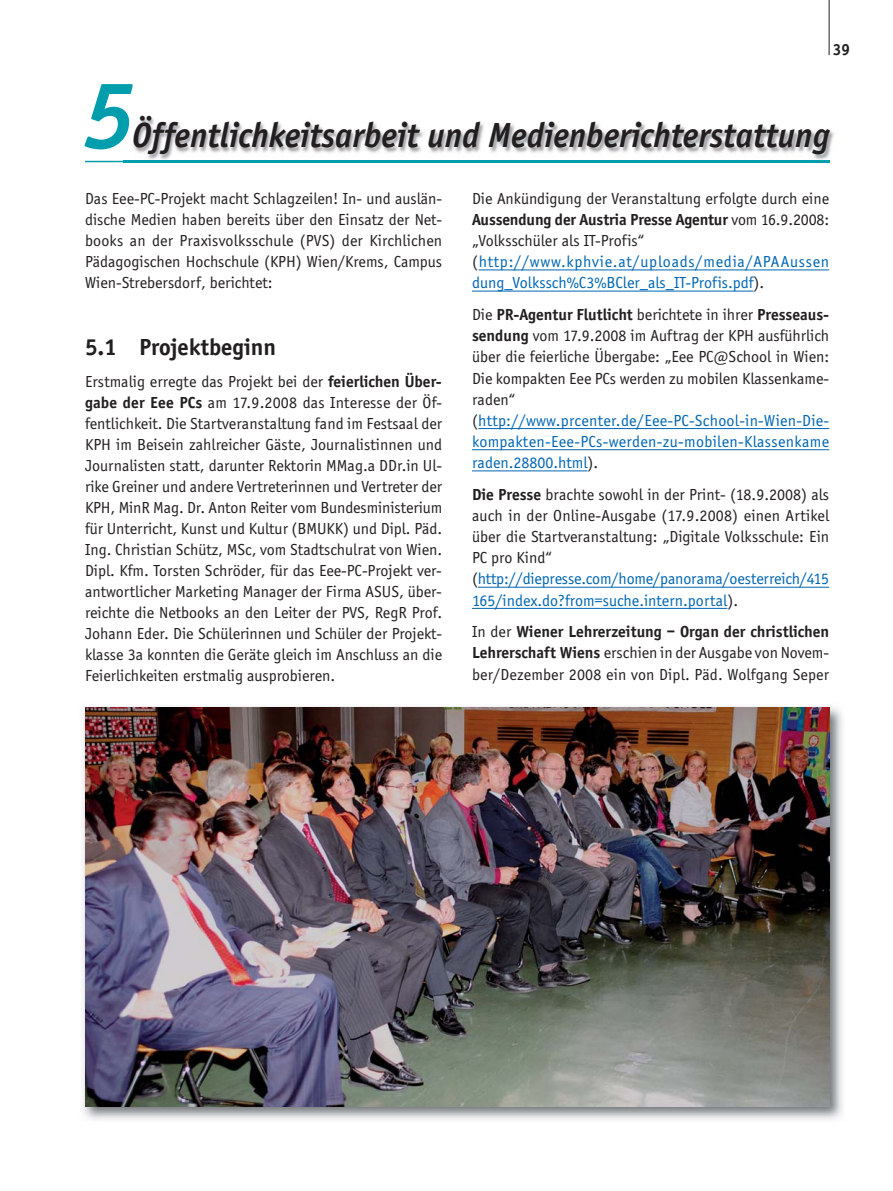
<style>
.page{position:relative;width:893px;height:1191px;background:#fff}
.page>*{position:absolute;margin:0;border:0;box-sizing:border-box;transform-origin:0 0}
.t1{font:italic 700 97.95px "Officina Sans";color:#009dad}
.t2{font:italic 700 36px "Officina Sans";color:#231f20;scale:.96 1}
.t3{font:700 24px "Officina Sans";color:#231f20}
.t4{font:16.5px/21px "Officina Sans";color:#231f20;text-align:justify}
.t5{font:700 16.5px "Officina Sans";color:#231f20}
.s1{font-weight:700}
.s2{color:#0066b3}
</style>
<div class="page">
<img style="left:83px;top:0;width:760px;height:1120px">
<p class="t5" style="left:833px;top:43px;width:19px">39</p>
<h1 class="t1" style="left:84px;top:77px;width:51px">5</h1>
<h2 class="t2" style="left:132px;top:121px;width:729px">Öffentlichkeitsarbeit und Medienberichterstattung</h2>
<p class="t4" style="left:85px;top:189px;width:359px">Das Eee-PC-Projekt macht Schlagzeilen! In- und auslän&shy;dische Medien haben bereits über den Einsatz der Net&shy;books an der Praxisvolksschule (PVS) der Kirchlichen Pädagogischen Hochschule (KPH) Wien/Krems, Campus Wien-Strebersdorf, berichtet:</p>
<h3 class="t3" style="left:85px;top:338px;width:192px">5.1 Projektbeginn</h3>
<p class="t4" style="left:85px;top:372px;width:359px">Erstmalig erregte das Projekt bei der <span class="s1">feierlichen Über&shy;gabe der Eee PCs</span> am 17.9.2008 das Interesse der Öf&shy;fentlichkeit. Die Startveranstaltung fand im Festsaal der KPH im Beisein zahlreicher Gäste, Journalistinnen und Journalisten statt, darunter Rektorin MMag.a DDr.in Ul&shy;rike Greiner und andere Vertreterinnen und Vertreter der KPH, MinR Mag. Dr. Anton Reiter vom Bundesministerium für Unterricht, Kunst und Kultur (BMUKK) und Dipl. Päd.<br>Ing. Christian Schütz, MSc, vom Stadtschulrat von Wien.<br>Dipl. Kfm. Torsten Schröder, für das Eee-PC-Projekt ver&shy;antwortlicher Marketing Manager der Firma ASUS, über&shy;reichte die Netbooks an den Leiter der PVS, RegR Prof.<br>Johann Eder. Die Schülerinnen und Schüler der Projekt&shy;klasse 3a konnten die Geräte gleich im Anschluss an die Feierlichkeiten erstmalig ausprobieren.</p>
<p class="t4" style="left:472px;top:189px;width:359px;text-align:left">Die Ankündigung der Veranstaltung erfolgte durch eine <span class="s1">Aussendung der Austria Presse Agentur</span> vom 16.9.2008: „Volksschüler als IT-Profis“ (<span class="s2">http://www.kphvie.at/uploads/media/APAAussen dung_Volkssch%C3%BCler_als_IT-Profis.pdf</span>).</p>
<p class="t4" style="left:472px;top:305px;width:359px;text-align:left">Die <span class="s1">PR-Agentur Flutlicht</span> berichtete in ihrer <span class="s1">Presseaus&shy;sendung</span> vom 17.9.2008 im Auftrag der KPH ausführlich über die feierliche Übergabe: „Eee PC@School in Wien:<br>Die kompakten Eee PCs werden zu mobilen Klassenkame&shy;raden“ (<span class="s2">http://www.prcenter.de/Eee-PC-School-in-Wien-Die&shy;kompakten-Eee-PCs-werden-zu-mobilen-Klassen kame raden.28800.html</span>).</p>
<p class="t4" style="left:472px;top:485px;width:359px;text-align:left"><span class="s1">Die Presse</span> brachte sowohl in der Print- (18.9.2008) als auch in der Online-Ausgabe (17.9.2008) einen Artikel über die Startveranstaltung: „Digitale Volksschule: Ein PC pro Kind“ (<span class="s2">http://diepresse.com/home/panorama/oesterreich/415<br>165/index.do?from=suche.intern.portal</span>).</p>
<p class="t4" style="left:472px;top:622px;width:359px">In der <span class="s1">Wiener Lehrerzeitung – Organ der christlichen Lehrerschaft Wiens</span> erschien in der Ausgabe von Novem&shy;ber/Dezember 2008 ein von Dipl. Päd. Wolfgang Seper</p>
</div>
